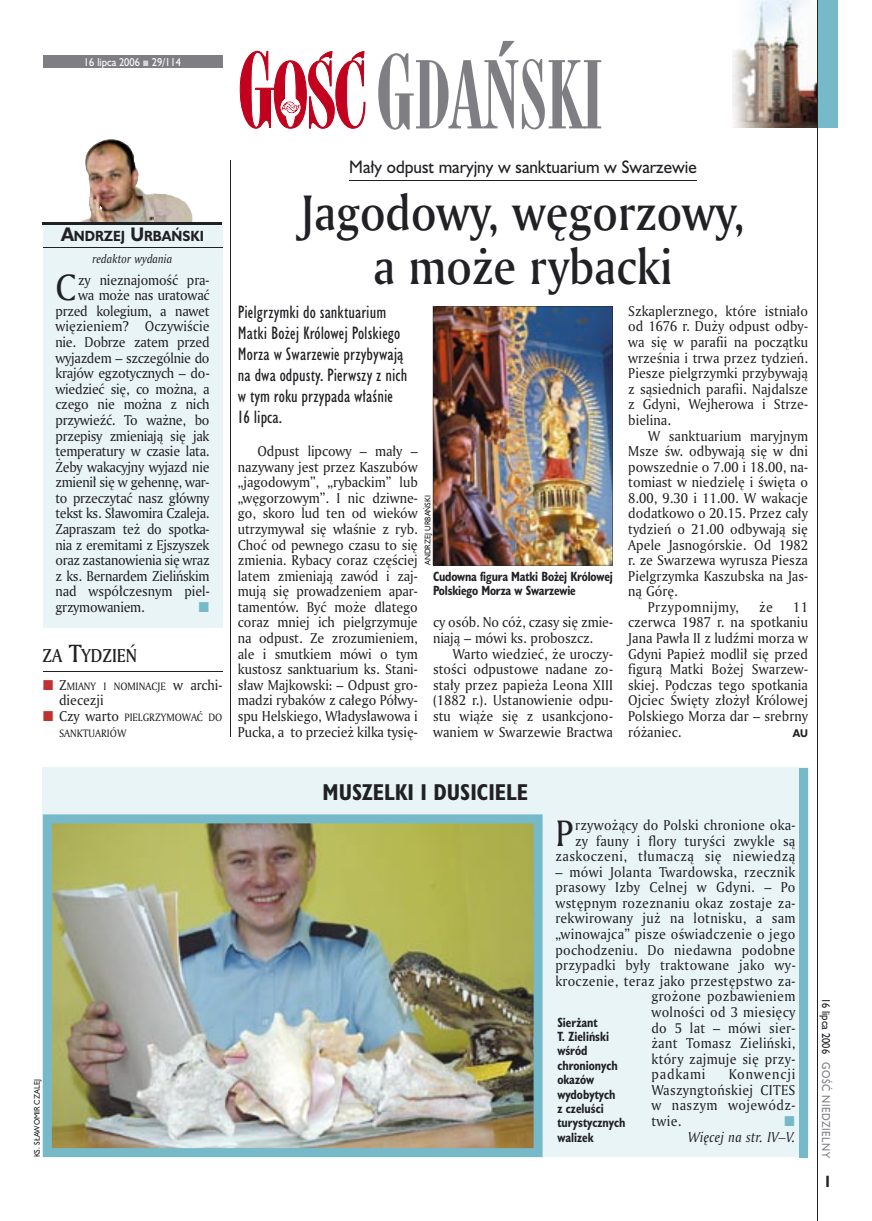
<style>
.page{position:relative;width:872px;height:1221px;background:#fff}
.page>*{position:absolute;margin:0;border:0;box-sizing:border-box;transform-origin:0 0}
.t1{font:90px "Modern 735 PL";color:#7f7e83;scale:.9 1}
.t2{font:48px/54px "Amerigo Md PL";color:#212125;text-align:center;scale:.9 1}
.t3{font:35.55px "Amerigo PL";color:#212125;scale:.94 1}
.t4{font:700 21px "Humanst 521 Cn PL";color:#212125}
.t5{font:18px "Amerigo Md PL";color:#212125;scale:.9 1}
.t6{font:16.5px/21px "Humanst 521 Cn PL";letter-spacing:.005em;color:#212125}
.t7{font:16.5px "Humanst 521 PL";color:#212125;scale:.94 1}
.t8{font:700 15px "Humanst 521 Cn PL";color:#212125;scale:.94 1}
.t9{font:13.8px/15.6px "Amerigo PL";letter-spacing:.005em;color:#212125;text-align:justify;scale:.94 1}
.t10{font:13.8px/15.6px "Amerigo PL";letter-spacing:.025em;color:#212125;text-align:right;scale:.94 1}
.t11{font:13.8px "Amerigo PL";letter-spacing:-.02em;color:#212125;scale:.94 1}
.t12{font:13.8px "Amerigo PL";letter-spacing:-.015em;color:#212125;scale:.94 1}
.t13{font:13.8px "Amerigo PL";letter-spacing:.03em;color:#212125;scale:.94 1}
.t14{font:italic 13.8px "Amerigo PL";letter-spacing:.015em;color:#212125;scale:.94 1}
.t15{font:13.8px "Amerigo PL";letter-spacing:.04em;color:#212125;scale:.94 1}
.t16{font:13.8px "Amerigo PL";letter-spacing:.065em;color:#212125;scale:.94 1}
.t17{font:700 13.5px "Humanst 521 PL";color:#212125;scale:.9 1}
.t18{font:700 12.3px/14.4px "Humanst 521 Cn PL";color:#212125;scale:.94 1}
.t19{font:italic 11.7px "Amerigo PL";color:#212125;scale:.94 1}
.t20{font:10.5px "Humanst 521 PL";color:#fff;scale:.9 1}
.t21{font:10.5px "Humanst 521 PL";letter-spacing:.05em;color:#7f7e83;scale:.9 1}
.t22{font:10.5px "Humanst 521 PL";color:#212125;scale:.9 1}
.t23{font:10.35px/15.6px "Amerigo PL";color:#212125;scale:.94 1}
.t24{font:700 10.35px "Humanst 521 PL";color:#212125;scale:.9 1}
.t25{font:7.5px "Humanst 521 PL";color:#212125;scale:.94 1}
.s1{font-size:18px}
.s2{font-size:24px}
.s3{font-size:13.8px}
.s4{font-size:97.5px}
</style>
<div class="page">
<hr style="left:230px;top:160px;width:1px;height:576px;background:#212125">
<div style="left:43px;top:222px;width:179px;height:405px;background:#e9f4f6"></div>
<img style="left:732px;top:0;width:85px;height:128px">
<svg style="left:240px;top:51px;width:125px;height:78px"></svg>
<div style="left:43px;top:55px;width:179px;height:13px;background:#7f7e83"></div>
<div style="left:818px;top:0;width:19px;height:128px;background:#76baca"></div>
<hr style="left:817px;top:0;width:1px;height:1220px;background:#212125">
<div style="left:43px;top:767px;width:765px;height:383px;background:#e9f4f6"></div>
<img style="left:43px;top:814px;width:499px;height:342px">
<hr style="left:349px;top:180px;width:347px;height:1px;background:#212125">
<img style="left:80px;top:139px;width:74px;height:83px">
<img style="left:154px;top:193px;width:38px;height:29px">
<hr style="left:43px;top:222px;width:179px;height:1px;background:#212125">
<hr style="left:43px;top:224px;width:179px;height:1px;background:#212125">
<hr style="left:43px;top:247px;width:179px;height:1px;background:#212125">
<div style="left:799px;top:767px;width:9px;height:390px;background:#76baca"></div>
<hr style="left:43px;top:670px;width:179px;height:1px;background:#212125">
<img style="left:433px;top:306px;width:179px;height:259px">
<p class="t20" style="left:84px;top:55px;width:109px">16 lipca 2006 29/114</p>
<p class="t17" style="left:61px;top:227px;width:160px"><span class="s1">A</span>NDRZEJ <span class="s1">U</span>RBAŃSKI</p>
<p class="t19" style="left:93px;top:251px;width:86px">redaktor wydania</p>
<h3 class="t3" style="left:55px;top:264px;width:23px">C</h3>
<p class="t9" style="left:78px;top:271px;width:141px">zy nieznajomość pra-</p>
<p class="t11" style="left:78px;top:286px;width:141px">wa może nas uratować</p>
<p class="t11" style="left:55px;top:302px;width:165px">przed kolegium, a nawet</p>
<p class="t9" style="left:55px;top:318px;width:165px">więzieniem? Oczywiście</p>
<p class="t11" style="left:55px;top:333px;width:165px">nie. Dobrze zatem przed</p>
<p class="t11" style="left:55px;top:348px;width:165px">wyjazdem – szczególnie do</p>
<p class="t11" style="left:55px;top:364px;width:165px">krajów egzotycznych – do-</p>
<p class="t11" style="left:55px;top:379px;width:165px">wiedzieć się, co można, a</p>
<p class="t12" style="left:55px;top:395px;width:165px">czego nie można z nich</p>
<p class="t12" style="left:55px;top:411px;width:165px">przywieźć. To ważne, bo</p>
<p class="t11" style="left:55px;top:426px;width:165px">przepisy zmieniają się jak</p>
<p class="t11" style="left:55px;top:442px;width:165px">temperatury w czasie lata.</p>
<p class="t11" style="left:55px;top:457px;width:165px">Żeby wakacyjny wyjazd nie</p>
<p class="t11" style="left:55px;top:473px;width:165px">zmienił się w gehennę, war-</p>
<p class="t11" style="left:55px;top:488px;width:165px">to przeczytać nasz główny</p>
<p class="t11" style="left:55px;top:504px;width:165px">tekst ks. Sławomira Czaleja.</p>
<p class="t11" style="left:55px;top:520px;width:165px">Zapraszam też do spotka-</p>
<p class="t11" style="left:55px;top:535px;width:165px">nia z eremitami z Ejszyszek</p>
<p class="t11" style="left:55px;top:551px;width:165px">oraz zastanowienia się wraz</p>
<p class="t11" style="left:55px;top:566px;width:165px">z ks. Bernardem Zielińskim</p>
<p class="t9" style="left:55px;top:583px;width:165px">nad współczesnym piel-</p>
<p class="t11" style="left:55px;top:597px;width:96px">grzymowaniem.</p>
<h3 class="t5" style="left:43px;top:643px;width:107px">ZA <span class="s2">T</span>YDZIEŃ</h3>
<p class="t23" style="left:59px;top:678px;width:175px"><span class="s3">Z</span>MIANY I NOMINACJE <span class="s3">w archi-</span></p>
<p class="t9" style="left:59px;top:692px;width:49px">diecezji</p>
<p class="t23" style="left:59px;top:709px;width:175px"><span class="s3">Czy warto</span> PIELGRZYMOWAĆ DO<br>SANKTUARIÓW</p>
<h1 class="t1" style="left:376px;top:40px;width:254px"><span class="s4">G</span>DAŃSKI</h1>
<p class="t7" style="left:349px;top:156px;width:371px">Mały odpust maryjny w sanktuarium w Swarzewie</p>
<h2 class="t2" style="left:301px;top:184px;width:495px">Jagodowy, węgorzowy, a może rybacki</h2>
<p class="t6" style="left:238px;top:301px;width:171px">Pielgrzymki do sanktuarium<br>Matki Bożej Królowej Polskiego<br>Morza w Swarzewie przybywają na dwa odpusty. Pierwszy z nich w tym roku przypada właśnie<br>16 lipca.</p>
<p class="t9" style="left:238px;top:443px;width:193px;text-indent:20px">Odpust lipcowy – mały – nazywany jest przez Kaszubów „jagodowym”, „rybackim” lub „węgorzowym”. I nic dziwne&shy;go, skoro lud ten od wieków utrzymywał się właśnie z ryb.<br>Choć od pewnego czasu to się zmienia. Rybacy coraz częściej latem zmieniają zawód i zaj&shy;mują się prowadzeniem apar&shy;tamentów. Być może dlatego coraz mniej ich pielgrzymuje na odpust. Ze zrozumieniem, ale i smutkiem mówi o tym kustosz sanktuarium ks. Stani&shy;sław Majkowski: – Odpust gro&shy;madzi rybaków z całego Półwy&shy;spu Helskiego, Władysławowa i Pucka, a to przecież kilka tysię-</p>
<p class="t25" style="left:423px;top:565px;width:76px;rotate:-90deg">ANDRZEJ URBAŃSKI</p>
<p class="t18" style="left:433px;top:568px;width:193px">Cudowna figura Matki Bożej Królowej<br>Polskiego Morza w Swarzewie</p>
<p class="t9" style="left:433px;top:614px;width:193px">cy osób. No cóż, czasy się zmie&shy;niają – mówi ks. proboszcz.</p>
<p class="t9" style="left:433px;top:645px;width:193px;text-indent:20px">Warto wiedzieć, że uroczy&shy;stości odpustowe nadane zo&shy;stały przez papieża Leona XIII (1882 r.). Ustanowienie odpu&shy;stu wiąże się z usankcjono&shy;waniem w Swarzewie Bractwa</p>
<p class="t9" style="left:628px;top:303px;width:193px">Szkaplerznego, które istniało od 1676 r. Duży odpust odby&shy;wa się w parafii na początku września i trwa przez tydzień.<br>Piesze pielgrzymki przybywają z sąsiednich parafii. Najdalsze z Gdyni, Wejherowa i Strze&shy;bielina.</p>
<p class="t9" style="left:648px;top:427px;width:172px">W sanktuarium maryjnym</p>
<p class="t9" style="left:628px;top:443px;width:193px">Msze św. odbywają się w dni</p>
<p class="t9" style="left:628px;top:458px;width:193px">powszednie o 7.00 i 18.00, na-</p>
<p class="t9" style="left:628px;top:474px;width:193px">tomiast w niedzielę i święta o</p>
<p class="t9" style="left:628px;top:489px;width:193px">8.00, 9.30 i 11.00. W wakacje</p>
<p class="t9" style="left:628px;top:505px;width:193px">dodatkowo o 20.15. Przez cały</p>
<p class="t9" style="left:628px;top:521px;width:193px">tydzień o 21.00 odbywają się</p>
<p class="t9" style="left:628px;top:536px;width:193px">Apele Jasnogórskie. Od 1982</p>
<p class="t9" style="left:628px;top:552px;width:193px">r. ze Swarzewa wyrusza Piesza</p>
<p class="t9" style="left:628px;top:567px;width:193px">Pielgrzymka Kaszubska na Jas-</p>
<p class="t9" style="left:628px;top:583px;width:54px">ną Górę.</p>
<p class="t15" style="left:648px;top:597px;width:98px">Przypomnijmy,</p>
<p class="t9" style="left:759px;top:598px;width:16px">że</p>
<p class="t9" style="left:628px;top:598px;width:193px;text-indent:165px">11 czerwca 1987 r. na spotkaniu Jana Pawła II z ludźmi morza w Gdyni Papież modlił się przed figurą Matki Bożej Swarzew&shy;skiej. Podczas tego spotkania Ojciec Święty złożył Królowej Polskiego Morza dar – srebrny różaniec.</p>
<p class="t24" style="left:793px;top:725px;width:18px">AU</p>
<p class="t25" style="left:32px;top:1156px;width:84px;rotate:-90deg">KS. SŁAWOMIR CZALEJ</p>
<h3 class="t4" style="left:322px;top:778px;width:207px">MUSZELKI I DUSICIELE</h3>
<p class="t10" style="left:555px;top:816px;width:257px">rzywożący do Polski chronione oka-<br>zy fauny i flory turyści zwykle są zaskoczeni, tłumaczą się niewiedzą</p>
<p class="t10" style="left:555px;top:863px;width:257px">– mówi Jolanta Twardowska, rzecznik</p>
<p class="t10" style="left:555px;top:879px;width:257px">prasowy Izby Celnej w Gdyni. – Po</p>
<p class="t10" style="left:555px;top:894px;width:257px">wstępnym rozeznaniu okaz zostaje za-</p>
<p class="t10" style="left:555px;top:910px;width:257px">rekwirowany już na lotnisku, a sam</p>
<p class="t10" style="left:555px;top:925px;width:257px">„winowajca” pisze oświadczenie o jego</p>
<p class="t10" style="left:555px;top:941px;width:257px">pochodzeniu. Do niedawna podobne</p>
<p class="t13" style="left:555px;top:955px;width:257px">przypadki były traktowane jako wy-</p>
<p class="t10" style="left:555px;top:972px;width:257px">kroczenie, teraz jako przestępstwo za-</p>
<p class="t10" style="left:651px;top:988px;width:155px">grożone pozbawieniem</p>
<p class="t10" style="left:651px;top:1003px;width:155px">wolności od 3 miesięcy</p>
<p class="t10" style="left:651px;top:1019px;width:155px">do 5 lat – mówi sier-</p>
<p class="t10" style="left:651px;top:1034px;width:155px">żant Tomasz Zieliński,</p>
<p class="t10" style="left:651px;top:1050px;width:155px">który zajmuje się przy-</p>
<p class="t16" style="left:651px;top:1064px;width:59px">padkami</p>
<h3 class="t3" style="left:555px;top:809px;width:20px">P</h3>
<p class="t18" style="left:557px;top:1014px;width:74px">Sierżant<br>T. Zieliński wśród chronionych okazów wydobytych<br>z czeluści turystycznych walizek</p>
<p class="t9" style="left:651px;top:1066px;width:155px;text-indent:77px">Konwencji Waszyngtońskiej CITES w naszym wojewódz&shy;twie.</p>
<p class="t14" style="left:688px;top:1127px;width:116px">Więcej na str. IV–V.</p>
<p class="t22" style="left:833px;top:997px;width:64px;rotate:90deg">16 lipca 2006</p>
<p class="t21" style="left:833px;top:1062px;width:108px;rotate:90deg">GOŚĆ NIEDZIELNY</p>
<p class="t8" style="left:825px;top:1171px;width:6px">I</p>
</div>
